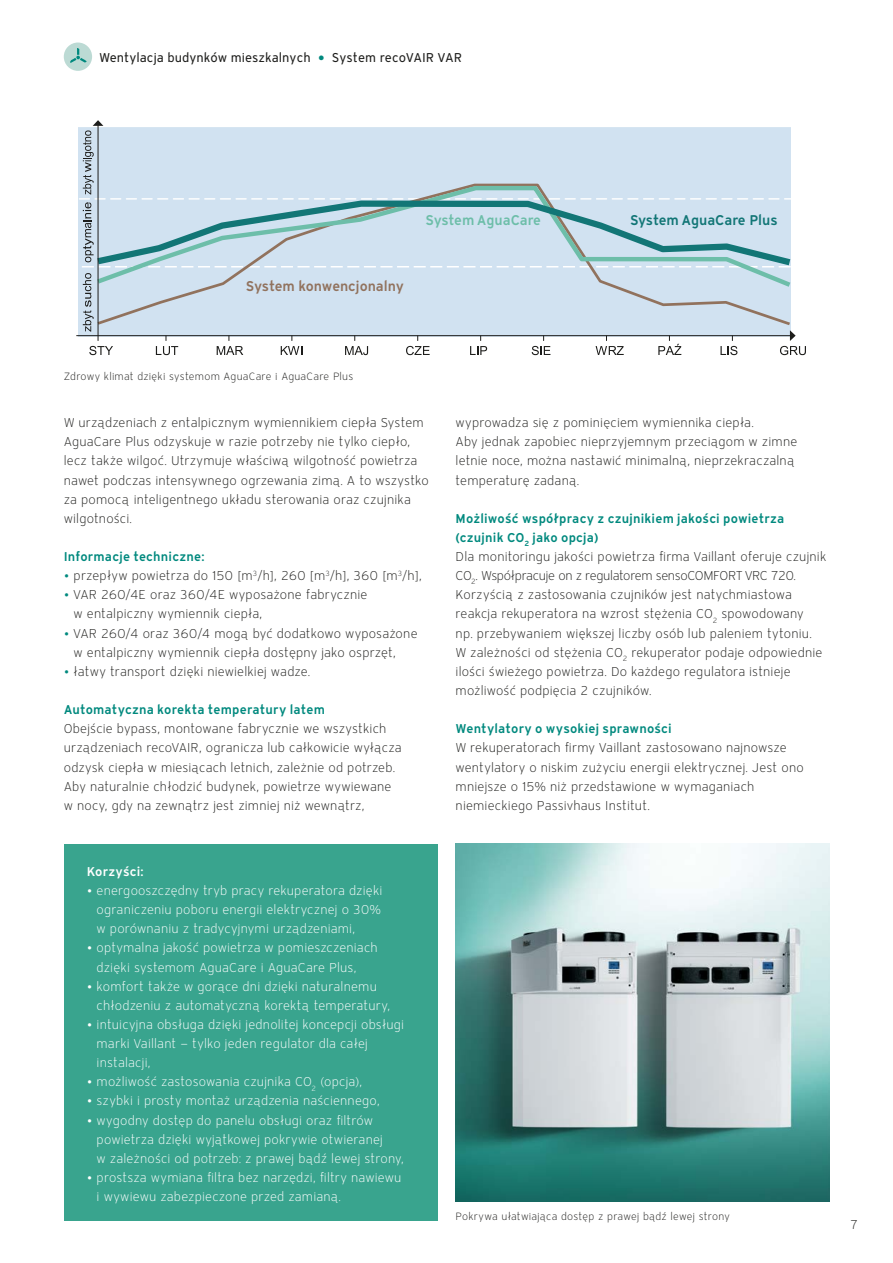
<style>
.page{position:relative;width:893px;height:1263px;background:#fff}
.page>*{position:absolute;margin:0;border:0;box-sizing:border-box;transform-origin:0 0}
.t1{font:600 14.1px "Vaillant 16";letter-spacing:-.01em;color:#91725d}
.t2{font:600 14.1px "Vaillant 16";letter-spacing:-.01em;color:#127676}
.t3{font:600 14.1px "Vaillant 16";letter-spacing:-.01em;color:#6dbea9}
.t4{font:300 12.75px/19.2px "Vaillant 16";letter-spacing:.01em;color:#1d1d1b}
.t5{font:300 12.75px/19.2px "Vaillant 16";letter-spacing:.01em;color:#fff}
.t6{font:600 12.75px "Vaillant 16";letter-spacing:.01em;color:#00897e}
.t7{font:12.75px "Vaillant 16";color:#1d1d1b}
.t8{font:600 12.75px "Vaillant 16";letter-spacing:.015em;color:#fff}
.t9{font:300 10.5px "Vaillant 16";letter-spacing:.015em;color:#1d1d1b}
.s1{color:#00897e}
.s2{font-weight:600;color:#00897e}
</style>
<div class="page">
<div style="left:64px;top:844px;width:373px;height:376px;background:#39a48e"></div>
<img style="left:456px;top:844px;width:373px;height:357px">
<hr style="left:77px;top:335px;width:714px;height:1px;background:#1d1d1b">
<div style="left:95px;top:290px;width:696px;height:37px;background:#d1e2f1"></div>
<div style="left:92px;top:270px;width:699px;height:20px;background:#d1e2f1"></div>
<svg style="left:91px;top:267px;width:700px;height:3px;background:#d1e2ee"></svg>
<hr style="left:98px;top:125px;width:1px;height:216px;background:#1d1d1b">
<svg style="left:83px;top:273px;width:11px;height:59px"></svg>
<svg style="left:78px;top:120px;width:713px;height:147px;background:#c7dce8"></svg>
<svg style="left:89px;top:346px;width:24px;height:9px"></svg>
<svg style="left:156px;top:336px;width:22px;height:19px"></svg>
<svg style="left:217px;top:336px;width:26px;height:19px"></svg>
<svg style="left:281px;top:336px;width:22px;height:19px"></svg>
<svg style="left:345px;top:336px;width:23px;height:19px"></svg>
<svg style="left:406px;top:336px;width:24px;height:19px"></svg>
<svg style="left:470px;top:336px;width:17px;height:19px"></svg>
<svg style="left:532px;top:336px;width:18px;height:19px"></svg>
<svg style="left:596px;top:336px;width:28px;height:19px"></svg>
<svg style="left:658px;top:336px;width:23px;height:19px"></svg>
<svg style="left:720px;top:336px;width:17px;height:19px"></svg>
<svg style="left:780px;top:330px;width:26px;height:25px"></svg>
<div style="left:64px;top:43px;width:28px;height:28px;background:#bcdad4;border-radius:50%"></div>
<svg style="left:70px;top:48px;width:17px;height:15px"></svg>
<p class="t7" style="left:99px;top:49px;width:365px">Wentylacja budynków mieszkalnych <span class="s1">⬤</span> System recoVAIR VAR</p>
<p class="t1" style="left:246px;top:277px;width:159px">System konwencjonalny</p>
<p class="t3" style="left:425px;top:210px;width:117px">System AguaCare</p>
<p class="t2" style="left:630px;top:210px;width:149px">System AguaCare Plus</p>
<p class="t9" style="left:64px;top:369px;width:291px">Zdrowy klimat dzięki systemom AguaCare i AguaCare Plus</p>
<p class="t4" style="left:64px;top:413px;width:366px">W urządzeniach z entalpicznym wymiennikiem ciepła System AguaCare Plus odzyskuje w razie potrzeby nie tylko ciepło, lecz także wilgoć. Utrzymuje właściwą wilgotność powietrza nawet podczas intensywnego ogrzewania zimą. A to wszystko za pomocą inteligentnego układu sterowania oraz czujnika wilgotności.</p>
<p class="t6" style="left:64px;top:548px;width:142px">Informacje techniczne:</p>
<p class="t4" style="left:64px;top:566px;width:360px"><span class="s1">•</span> przepływ powietrza do 150 [m<sup>3</sup>/h], 260 [m<sup>3</sup>/h], 360 [m<sup>3</sup>/h],</p>
<p class="t4" style="left:74px;top:585px;width:295px;text-indent:-10px"><span class="s1">•</span> VAR 260/4E oraz 360/4E wyposażone fabrycznie w entalpiczny wymiennik ciepła,</p>
<p class="t4" style="left:74px;top:623px;width:345px;text-indent:-10px"><span class="s1">•</span> VAR 260/4 oraz 360/4 mogą być dodatkowo wyposażone w entalpiczny wymiennik ciepła dostępny jako osprzęt,</p>
<p class="t4" style="left:64px;top:662px;width:248px"><span class="s1">•</span> łatwy transport dzięki niewielkiej wadze.</p>
<p class="t6" style="left:64px;top:701px;width:263px">Automatyczna korekta temperatury latem</p>
<p class="t4" style="left:64px;top:719px;width:339px">Obejście bypass, montowane fabrycznie we wszystkich urządzeniach recoVAIR, ogranicza lub całkowicie wyłącza odzysk ciepła w miesiącach letnich, zależnie od potrzeb.<br>Aby naturalnie chłodzić budynek, powietrze wywiewane w nocy, gdy na zewnątrz jest zimniej niż wewnątrz,</p>
<p class="t8" style="left:87px;top:863px;width:58px">Korzyści:</p>
<p class="t5" style="left:97px;top:881px;width:287px;text-align:justify;text-indent:-10px">• energooszczędny tryb pracy rekuperatora dzięki ograniczeniu poboru energii elektrycznej o 30% w porównaniu z tradycyjnymi urządzeniami,</p>
<p class="t5" style="left:97px;top:938px;width:283px;text-indent:-10px">• optymalna jakość powietrza w pomieszczeniach dzięki systemom AguaCare i AguaCare Plus,</p>
<p class="t5" style="left:97px;top:976px;width:295px;text-indent:-10px">• komfort także w gorące dni dzięki naturalnemu chłodzeniu z automatyczną korektą temperatury,</p>
<p class="t5" style="left:97px;top:1015px;width:309px;text-indent:-10px">• intuicyjna obsługa dzięki jednolitej koncepcji obsługi marki Vaillant — tylko jeden regulator dla całej instalacji,</p>
<p class="t5" style="left:87px;top:1072px;width:277px">• możliwość zastosowania czujnika CO<sub>2</sub> (opcja),</p>
<p class="t5" style="left:87px;top:1091px;width:294px">• szybki i prosty montaż urządzenia naściennego,</p>
<p class="t5" style="left:97px;top:1110px;width:309px;text-indent:-10px">• wygodny dostęp do panelu obsługi oraz filtrów powietrza dzięki wyjątkowej pokrywie otwieranej<br>w zależności od potrzeb: z prawej bądź lewej strony,</p>
<p class="t5" style="left:97px;top:1168px;width:306px;text-indent:-10px">• prostsza wymiana filtra bez narzędzi, filtry nawiewu i wywiewu zabezpieczone przed zamianą.</p>
<p class="t4" style="left:456px;top:413px;width:343px">wyprowadza się z pominięciem wymiennika ciepła.<br>Aby jednak zapobiec nieprzyjemnym przeciągom w zimne letnie noce, można nastawić minimalną, nieprzekraczalną temperaturę zadaną.</p>
<p class="t4" style="left:456px;top:509px;width:372px"><span class="s2">Możliwość współpracy z czujnikiem jakości powietrza (czujnik CO</span><sub>2</sub> <span class="s2">jako opcja)<br></span>Dla monitoringu jakości powietrza firma Vaillant oferuje czujnik CO<sub>2</sub>. Współpracuje on z regulatorem sensoCOMFORT VRC 720.<br>Korzyścią z zastosowania czujników jest natychmiastowa reakcja rekuperatora na wzrost stężenia CO<sub>2</sub> spowodowany<br>np. przebywaniem większej liczby osób lub paleniem tytoniu.<br>W zależności od stężenia CO<sub>2</sub> rekuperator podaje odpowiednie ilości świeżego powietrza. Do każdego regulatora istnieje możliwość podpięcia 2 czujników.</p>
<p class="t6" style="left:456px;top:720px;width:218px">Wentylatory o wysokiej sprawności</p>
<p class="t4" style="left:456px;top:738px;width:350px">W rekuperatorach firmy Vaillant zastosowano najnowsze wentylatory o niskim zużyciu energii elektrycznej. Jest ono mniejsze o 15% niż przedstawione w wymaganiach niemieckiego Passivhaus Institut.</p>
<p class="t9" style="left:456px;top:1210px;width:276px">Pokrywa ułatwiająca dostęp z prawej bądź lewej strony</p>
<p class="t4" style="left:850px;top:1215px;width:9px">7</p>
</div>
